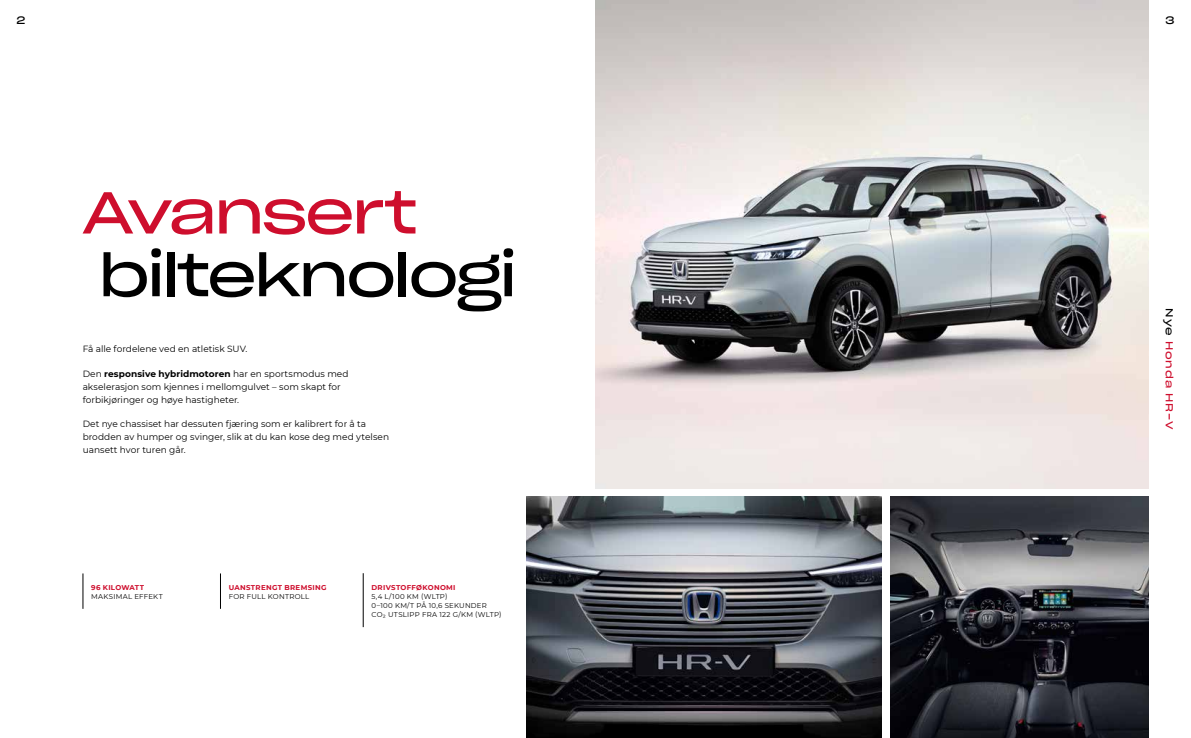
<style>
.page{position:relative;width:1191px;height:738px;background:#fff}
.page>*{position:absolute;margin:0;border:0;box-sizing:border-box;transform-origin:0 0}
.t1{font:58px "Sharp Grotesk Book 25";letter-spacing:-.04em;color:#000}
.t2{font:58px "Sharp Grotesk Book 25";letter-spacing:-.04em;color:#ce0e2d}
.t3{font:10.5px "Sharp Grotesk Book 25";color:#000}
.t4{font:10px "Sharp Grotesk Book 25";letter-spacing:.09em;color:#ce0e2d}
.t5{font:9px/13px "Montserrat";color:#000}
.t6{font:7px/9px "Montserrat";letter-spacing:.04em;color:#000}
.t7{font:700 7px "Montserrat";letter-spacing:.045em;color:#ce0e2d}
.s1{font-weight:700}
.s2{color:#000}
</style>
<div class="page">
<img style="left:595px;top:0;width:553px;height:488px">
<img style="left:890px;top:496px;width:258px;height:241px">
<img style="left:527px;top:496px;width:355px;height:241px">
<hr style="left:83px;top:573px;width:1px;height:35px;background:#000">
<hr style="left:220px;top:573px;width:1px;height:35px;background:#000">
<hr style="left:363px;top:572px;width:1px;height:54px;background:#000">
<p class="t3" style="left:17px;top:11px;width:10px">2</p>
<p class="t3" style="left:1165px;top:11px;width:11px">3</p>
<h1 class="t2" style="left:82px;top:162px;width:337px">Avansert</h1>
<h1 class="t1" style="left:99px;top:225px;width:420px">bilteknologi</h1>
<p class="t5" style="left:83px;top:342px;width:166px">Få alle fordelene ved en atletisk SUV.</p>
<p class="t5" style="left:83px;top:366px;width:267px">Den <span class="s1">responsive hybridmotoren</span> har en sportsmodus med akselerasjon som kjennes i mellomgulvet – som skapt for forbikjøringer og høye hastigheter.</p>
<p class="t5" style="left:83px;top:416px;width:308px">Det nye chassiset har dessuten fjæring som er kalibrert for å ta brodden av humper og svinger, slik at du kan kose deg med ytelsen uansett hvor turen går.</p>
<p class="t7" style="left:91px;top:582px;width:54px">96 KILOWATT</p>
<p class="t6" style="left:91px;top:591px;width:73px">MAKSIMAL EFFEKT</p>
<p class="t7" style="left:229px;top:582px;width:99px">UANSTRENGT BREMSING</p>
<p class="t6" style="left:229px;top:591px;width:82px">FOR FULL KONTROLL</p>
<p class="t7" style="left:371px;top:582px;width:86px">DRIVSTOFFØKONOMI</p>
<p class="t6" style="left:371px;top:591px;width:132px">5,4 L/100 KM (WLTP)<br>0–100 KM/T PÅ 10,6 SEKUNDER<br>CO2 UTSLIPP FRA 122 G/KM (WLTP)</p>
<p class="t4" style="left:1178px;top:308px;width:123px;rotate:90deg"><span class="s2">Nye</span> Honda HR-V</p>
</div>
